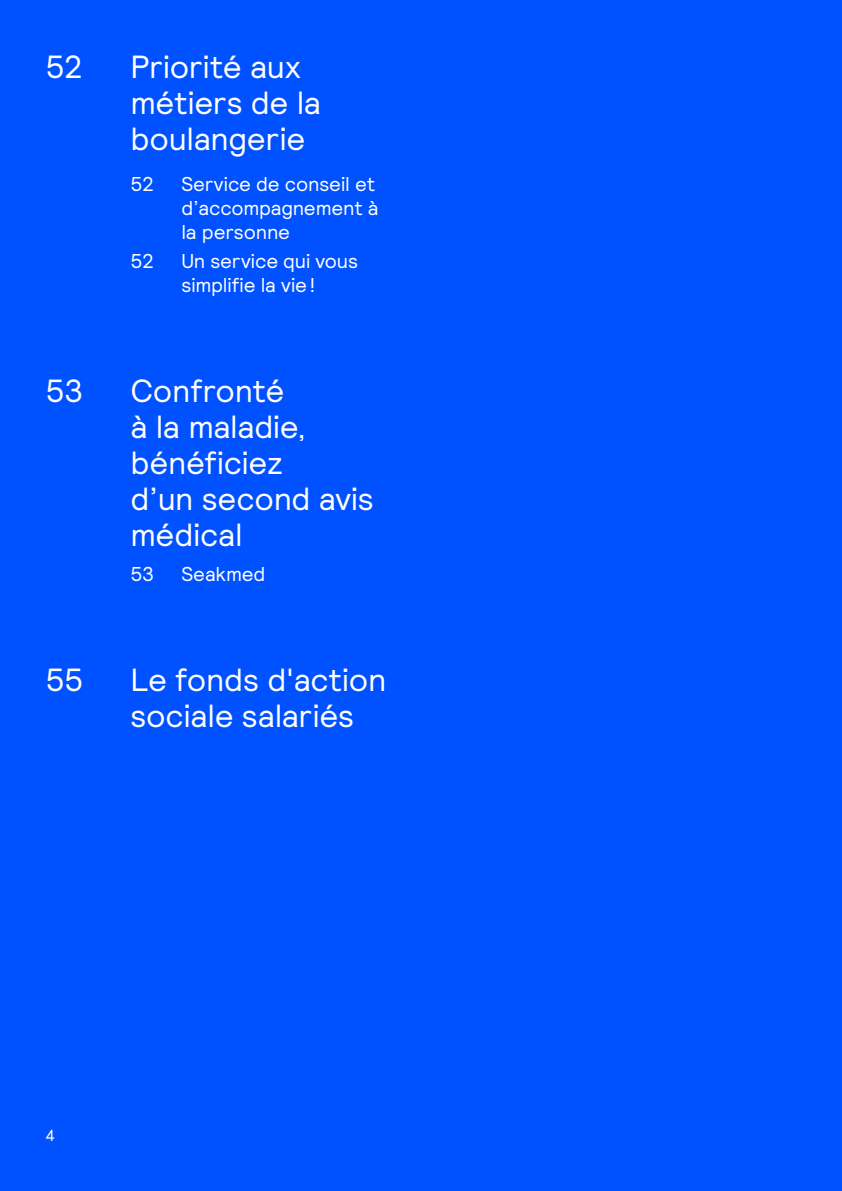
<style>
.page{position:relative;width:842px;height:1191px;background:#0051ff}
.page>*{position:absolute;margin:0;border:0;box-sizing:border-box;transform-origin:0 0}
.t1{font:32px/36px "Relative";letter-spacing:-.005em;color:#fff}
.t2{font:20px/24px "Relative";letter-spacing:-.005em;color:#fff}
.t3{font:16px "Relative";color:#fff}
</style>
<div class="page">
<p class="t1" style="left:45px;top:47px;width:39px">52</p>
<p class="t1" style="left:130px;top:47px;width:192px">Priorité aux métiers de la boulangerie</p>
<p class="t2" style="left:130px;top:171px;width:25px">52</p>
<p class="t2" style="left:181px;top:171px;width:199px">Service de conseil et d’accompagnement à la personne</p>
<p class="t2" style="left:130px;top:249px;width:25px">52</p>
<p class="t2" style="left:181px;top:249px;width:178px">Un service qui vous simplifie la vie!</p>
<p class="t1" style="left:45px;top:372px;width:39px">53</p>
<p class="t1" style="left:130px;top:372px;width:245px">Confronté<br>à la maladie, bénéficiez<br>d’un second avis médical</p>
<p class="t2" style="left:130px;top:562px;width:25px">53</p>
<p class="t2" style="left:181px;top:562px;width:86px">Seakmed</p>
<p class="t1" style="left:45px;top:661px;width:40px">55</p>
<p class="t1" style="left:130px;top:661px;width:257px">Le fonds d'action sociale salariés</p>
<p class="t3" style="left:45px;top:1125px;width:11px">4</p>
</div>
